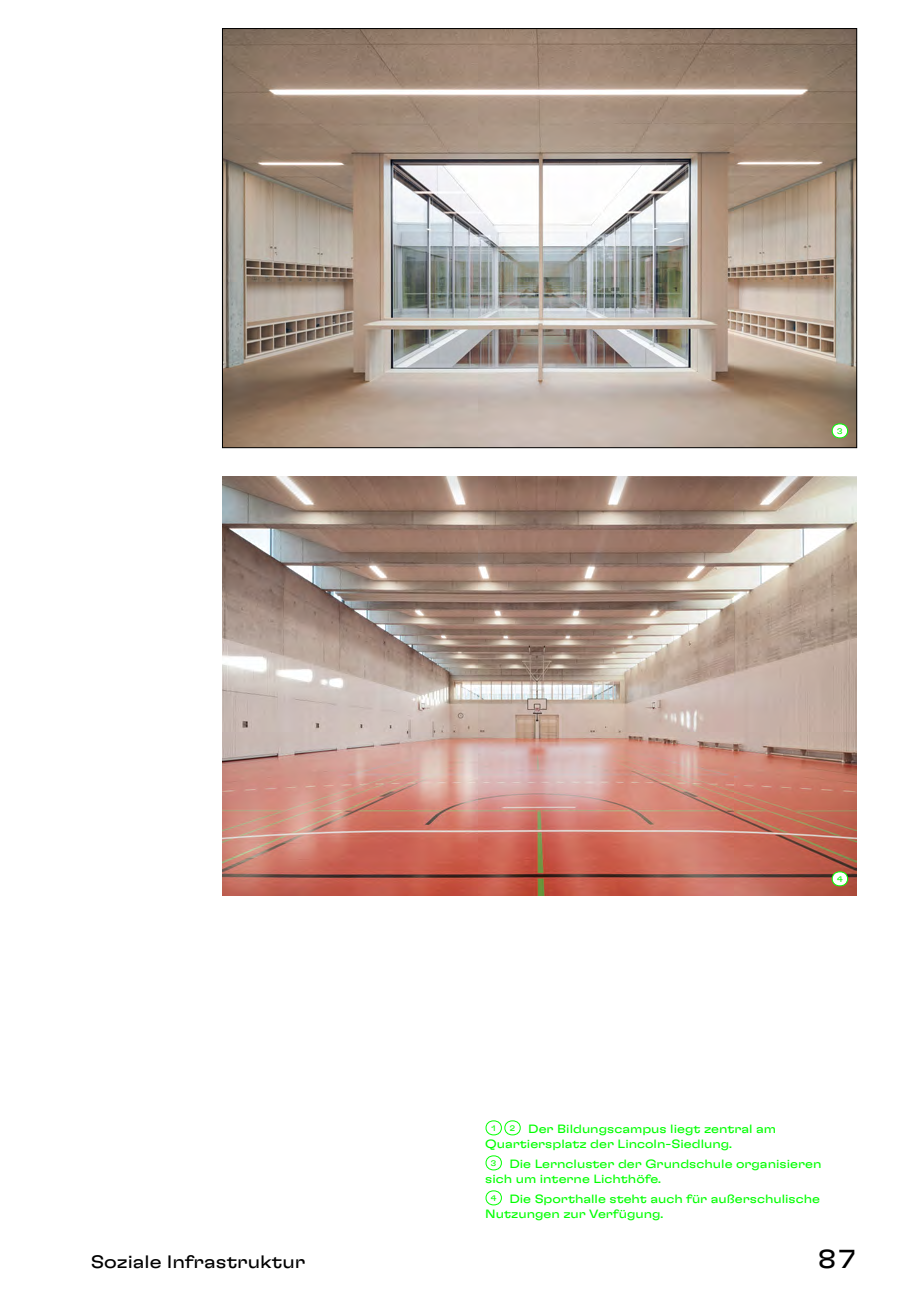
<style>
.page{position:relative;width:908px;height:1304px;background:#fff}
.page>*{position:absolute;margin:0;border:0;box-sizing:border-box;transform-origin:0 0}
.t1{font:expanded 26px "GT Flexa";color:#000}
.t2{font:expanded 18px "GT Flexa";color:#000}
.t3{font:expanded 12px/15px "GT Flexa";color:#0f0}
.t4{font:expanded 8px "GT Flexa";color:#0f0}
</style>
<div class="page">
<img style="left:224px;top:30px;width:630px;height:416px">
<svg style="left:485px;top:1120px;width:35px;height:15px"></svg>
<svg style="left:485px;top:1155px;width:16px;height:15px"></svg>
<svg style="left:485px;top:1190px;width:16px;height:15px"></svg>
<img style="left:222px;top:476px;width:634px;height:420px">
<svg style="left:831px;top:423px;width:16px;height:15px"></svg>
<svg style="left:831px;top:871px;width:16px;height:15px"></svg>
<h2 class="t2" style="left:91px;top:1251px;width:216px">Soziale Infrastruktur</h2>
<p class="t4" style="left:836px;top:426px;width:7px">3</p>
<p class="t4" style="left:836px;top:874px;width:7px">4</p>
<p class="t3" style="left:485px;top:1121px;width:292px;text-indent:25px"><sup>2</sup> Der Bildungscampus liegt zentral am<br>Quartiersplatz der Lincoln-Siedlung.</p>
<p class="t3" style="left:485px;top:1156px;width:337px;text-indent:6px"><sup>3</sup> Die Lerncluster der Grundschule organisieren sich um interne Lichthöfe.</p>
<p class="t3" style="left:485px;top:1191px;width:336px;text-indent:6px"><sup>4</sup> Die Sporthalle steht auch für außerschulische<br>Nutzungen zur Verfügung.</p>
<h1 class="t1" style="left:816px;top:1243px;width:41px">87</h1>
<p class="t4" style="left:491px;top:1123px;width:6px">1</p>
</div>
